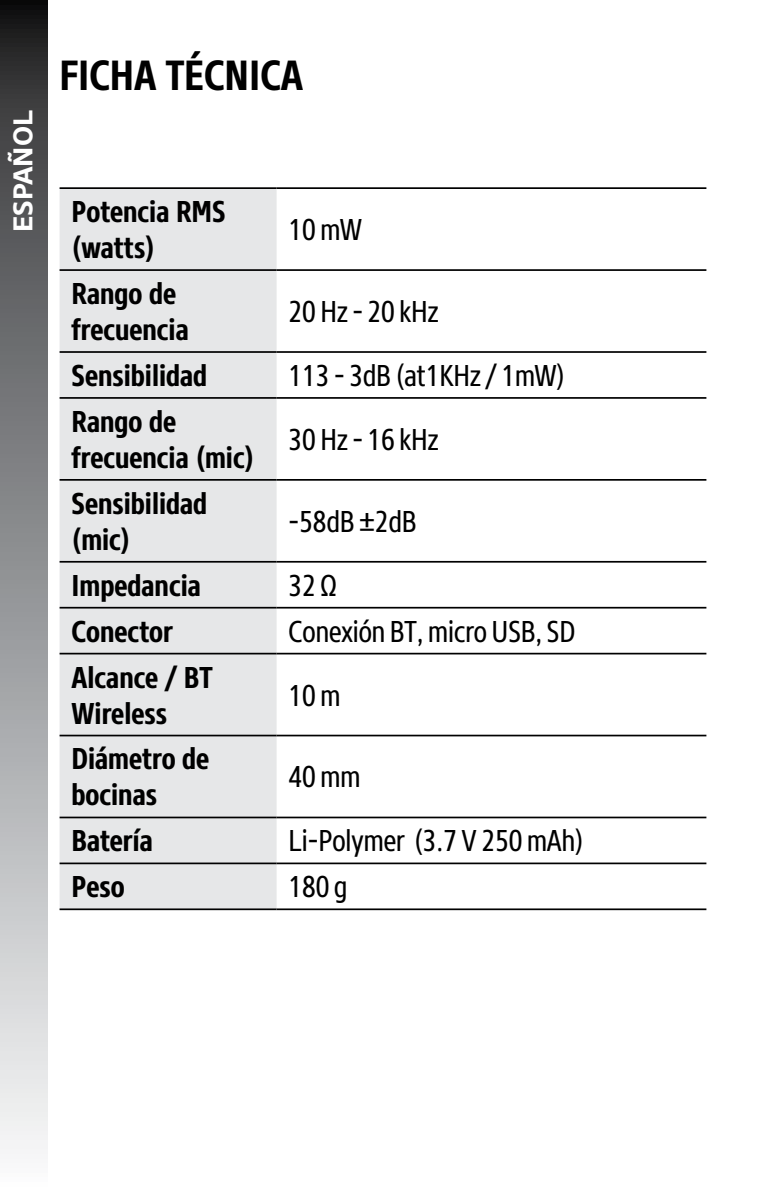
<style>
.page{position:relative;width:766px;height:1191px;background:#fff}
.page>*{position:absolute;margin:0;border:0;box-sizing:border-box;transform-origin:0 0}
.t1{font:700 42px "Core Sans N67 Cn";color:#000}
.t2{font:700 30px/36px "Core Sans N67 Cn";color:#000}
.t3{font:30px "Core Sans N47 Cn";color:#000}
.t4{font:700 27px "Core Sans N65";color:#fff}
</style>
<div class="page">
<svg style="left:0;top:0;width:48px;height:1149px;background:#8f9092"></svg>
<div style="left:60px;top:189px;width:216px;height:719px;background:#e6e7e8"></div>
<hr style="left:60px;top:187px;width:216px;height:2px;background:#000">
<hr style="left:276px;top:187px;width:430px;height:2px;background:#000">
<hr style="left:60px;top:269px;width:216px;height:2px;background:#000">
<hr style="left:276px;top:269px;width:430px;height:2px;background:#000">
<hr style="left:60px;top:351px;width:216px;height:2px;background:#000">
<hr style="left:276px;top:351px;width:430px;height:2px;background:#000">
<hr style="left:60px;top:397px;width:216px;height:2px;background:#000">
<hr style="left:276px;top:397px;width:430px;height:2px;background:#000">
<hr style="left:60px;top:479px;width:216px;height:2px;background:#000">
<hr style="left:276px;top:479px;width:430px;height:2px;background:#000">
<hr style="left:60px;top:561px;width:216px;height:1px;background:#000">
<hr style="left:276px;top:561px;width:430px;height:1px;background:#000">
<hr style="left:60px;top:607px;width:216px;height:1px;background:#000">
<hr style="left:276px;top:607px;width:430px;height:1px;background:#000">
<hr style="left:60px;top:653px;width:216px;height:1px;background:#000">
<hr style="left:276px;top:653px;width:430px;height:1px;background:#000">
<hr style="left:60px;top:734px;width:216px;height:2px;background:#000">
<hr style="left:276px;top:734px;width:430px;height:2px;background:#000">
<hr style="left:60px;top:816px;width:216px;height:2px;background:#000">
<hr style="left:276px;top:816px;width:430px;height:2px;background:#000">
<hr style="left:60px;top:862px;width:216px;height:2px;background:#000">
<hr style="left:276px;top:862px;width:430px;height:2px;background:#000">
<hr style="left:60px;top:908px;width:216px;height:2px;background:#000">
<hr style="left:276px;top:908px;width:430px;height:2px;background:#000">
<p class="t4" style="left:5px;top:232px;width:123px;rotate:-90deg">ESPAÑOL</p>
<h1 class="t1" style="left:60px;top:48px;width:245px">FICHA TÉCNICA</h1>
<p class="t2" style="left:72px;top:194px;width:155px">Potencia RMS (watts)</p>
<p class="t2" style="left:72px;top:276px;width:119px">Rango de frecuencia</p>
<p class="t3" style="left:288px;top:211px;width:75px">10mW</p>
<p class="t3" style="left:288px;top:293px;width:151px">20 Hz- 20 kHz</p>
<p class="t2" style="left:72px;top:357px;width:137px">Sensibilidad</p>
<p class="t3" style="left:288px;top:357px;width:278px">113 - 3dB (at1KHz/ 1mW)</p>
<p class="t2" style="left:72px;top:403px;width:184px">Rango de frecuencia (mic)</p>
<p class="t3" style="left:288px;top:421px;width:151px">30 Hz- 16 kHz</p>
<p class="t2" style="left:72px;top:485px;width:137px">Sensibilidad (mic)</p>
<p class="t3" style="left:288px;top:503px;width:129px">-58dB ±2dB</p>
<p class="t2" style="left:72px;top:567px;width:131px">Impedancia</p>
<p class="t3" style="left:288px;top:567px;width:50px">32Ω</p>
<p class="t2" style="left:72px;top:613px;width:103px">Conector</p>
<p class="t3" style="left:288px;top:613px;width:288px">Conexión BT,micro USB, SD</p>
<p class="t2" style="left:72px;top:659px;width:142px">Alcance / BT<br>Wireless</p>
<p class="t3" style="left:288px;top:676px;width:53px">10m</p>
<p class="t2" style="left:72px;top:741px;width:139px">Diámetro de bocinas</p>
<p class="t3" style="left:288px;top:758px;width:73px">40mm</p>
<p class="t2" style="left:72px;top:823px;width:83px">Batería</p>
<p class="t3" style="left:288px;top:822px;width:297px">Li-Polymer (3.7 V 250mAh)</p>
<p class="t2" style="left:72px;top:869px;width:55px">Peso</p>
<p class="t3" style="left:288px;top:868px;width:60px">180 g</p>
</div>
